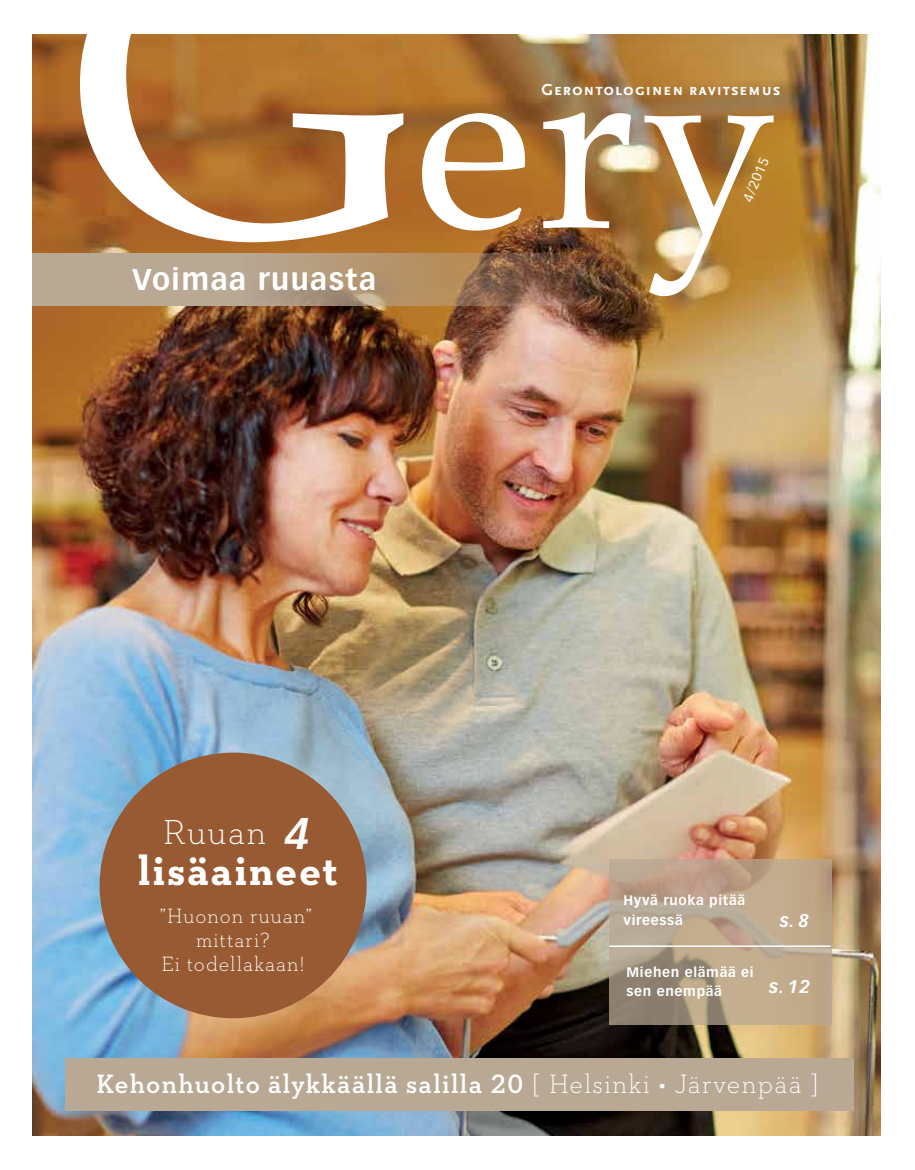
<style>
.page{position:relative;width:915px;height:1170px;background:#fff}
.page>*{position:absolute;margin:0;border:0;box-sizing:border-box;transform-origin:0 0}
.t1{font:italic 700 43.5px "Vectora LT Std";color:#fff}
.t2{font:700 42.3px "Neutraface Slab Text";letter-spacing:.05em;color:#fff}
.t3{font:300 35.4px "Neutraface Slab Text";letter-spacing:.045em;color:#fff}
.t4{font:700 29.55px "Vectora LT Std";letter-spacing:.05em;color:#fff}
.t5{font:600 27px "Neutraface Slab Text";letter-spacing:.05em;color:#fff}
.t6{font:300 21px/24px "Neutraface Slab Text";letter-spacing:.05em;color:#fff;text-align:center}
.t7{font:italic 700 18px "Vectora LT Std";color:#fff}
.t8{font:700 16.5px "Scala Sans Caps";letter-spacing:.05em;color:#fff}
.t9{font:700 13.5px/19.5px "Vectora LT Std";letter-spacing:.05em;color:#fff}
.t10{font:13.5px "Vectora LT Std";color:#fff}
.s1{font-weight:300}
</style>
<div class="page">
<img style="left:32px;top:34px;width:848px;height:1101px">
<div style="left:65px;top:1058px;width:788px;height:52px;background:#b8a894"></div>
<svg style="left:32px;top:253px;width:667px;height:53px;background:#b19a80"></svg>
<svg style="left:80px;top:34px;width:323px;height:208px"></svg>
<img style="left:422px;top:112px;width:351px;height:184px">
<div style="left:99px;top:752px;width:267px;height:266px;background:#985a32;border-radius:50%"></div>
<svg style="left:609px;top:859px;width:222px;height:165px;background:#b6a189"></svg>
<hr style="left:609px;top:945px;width:221px;height:1px;background:#fff">
<p class="t8" style="left:541px;top:81px;width:240px">Gerontologinen ravitsemus</p>
<p class="t4" style="left:132px;top:262px;width:245px">Voimaa ruuasta</p>
<h1 class="t1" style="left:285px;top:807px;width:27px">4</h1>
<h2 class="t2" style="left:138px;top:843px;width:201px">lisäaineet</h2>
<h3 class="t3" style="left:163px;top:810px;width:104px">Ruuan</h3>
<p class="t6" style="left:159px;top:903px;width:154px">”Huonon ruuan” mittari?<br>Ei todellakaan!</p>
<p class="t10" style="left:739px;top:197px;width:47px;rotate:-67deg">4/2015</p>
<p class="t9" style="left:623px;top:890px;width:123px">Hyvä ruoka pitää vireessä</p>
<p class="t7" style="left:779px;top:909px;width:31px">s.8</p>
<p class="t9" style="left:626px;top:961px;width:129px">Miehen elämää ei sen enempää</p>
<p class="t7" style="left:769px;top:975px;width:42px">s. 12</p>
<p class="t5" style="left:96px;top:1067px;width:723px">Kehonhuolto älykkäällä salilla 20 <span class="s1">[ Helsinki • Järvenpää ]</span></p>
</div>
